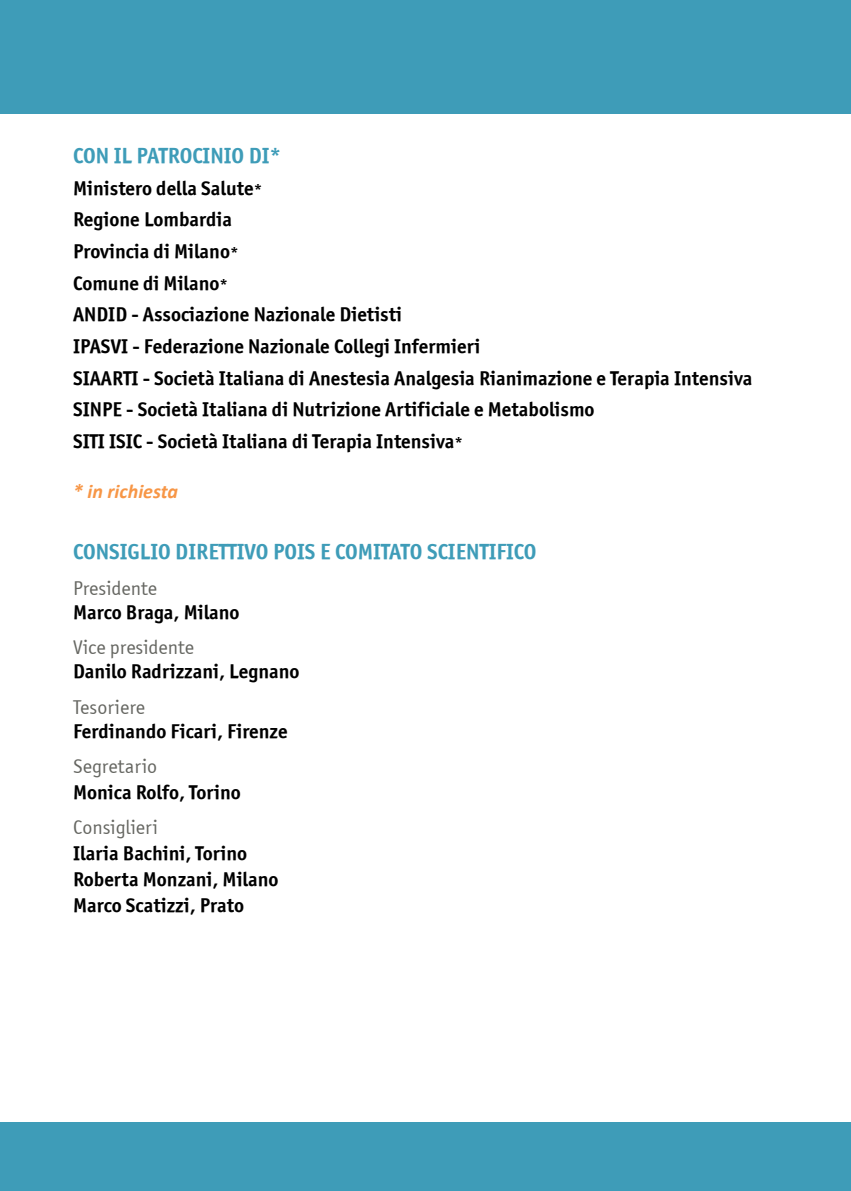
<style>
.page{position:relative;width:851px;height:1191px;background:#fff}
.page>*{position:absolute;margin:0;border:0;box-sizing:border-box;transform-origin:0 0}
.t1{font:22px "Officina Sans OSITCTT Bold";color:#3e9cb8}
.t2{font:20px/31.6px "Officina Sans OSITCTT Bold";color:#000}
.t3{font:20px "Officina Sans OSITCTT Book";color:#666762}
.t4{font:italic 700 20px "Calibri";color:#f79646}
.s1{font-size:16px}
</style>
<div class="page">
<div style="left:0;top:0;width:850px;height:113px;background:#3e9cb8"></div>
<div style="left:0;top:1123px;width:850px;height:68px;background:#3e9cb8"></div>
<p class="t1" style="left:73px;top:142px;width:210px">CON IL PATROCINIO DI*</p>
<p class="t2" style="left:73px;top:172px;width:680px">Ministero della Salute<span class="s1">*<br></span>Regione Lombardia<br>Provincia di Milano<span class="s1">*<br></span>Comune di Milano<span class="s1">*<br></span>ANDID - Associazione Nazionale Dietisti<br>IPASVI - Federazione Nazionale Collegi Infermieri<br>SIAARTI - Società Italiana di Anestesia Analgesia Rianimazione e Terapia Intensiva SINPE - Società Italiana di Nutrizione Artificiale e Metabolismo<br>SITI ISIC - Società Italiana di Terapia Intensiva<span class="s1">*</span></p>
<p class="t4" style="left:73px;top:479px;width:106px">* in richiesta</p>
<p class="t1" style="left:73px;top:538px;width:465px">CONSIGLIO DIRETTIVO POIS E COMITATO SCIENTIFICO</p>
<p class="t3" style="left:73px;top:576px;width:86px">Presidente</p>
<p class="t2" style="left:73px;top:596px;width:168px">Marco Braga, Milano</p>
<p class="t3" style="left:73px;top:636px;width:123px">Vice presidente</p>
<p class="t2" style="left:73px;top:655px;width:228px">Danilo Radrizzani, Legnano</p>
<p class="t3" style="left:73px;top:695px;width:74px">Tesoriere</p>
<p class="t2" style="left:73px;top:714px;width:216px">Ferdinando Ficari, Firenze</p>
<p class="t3" style="left:73px;top:754px;width:86px">Segretario</p>
<p class="t2" style="left:73px;top:776px;width:169px">Monica Rolfo, Torino</p>
<p class="t3" style="left:73px;top:816px;width:86px">Consiglieri</p>
<p class="t2" style="left:73px;top:840px;width:207px;line-height:26px">Ilaria Bachini, Torino<br>Roberta Monzani, Milano<br>Marco Scatizzi, Prato</p>
</div>
